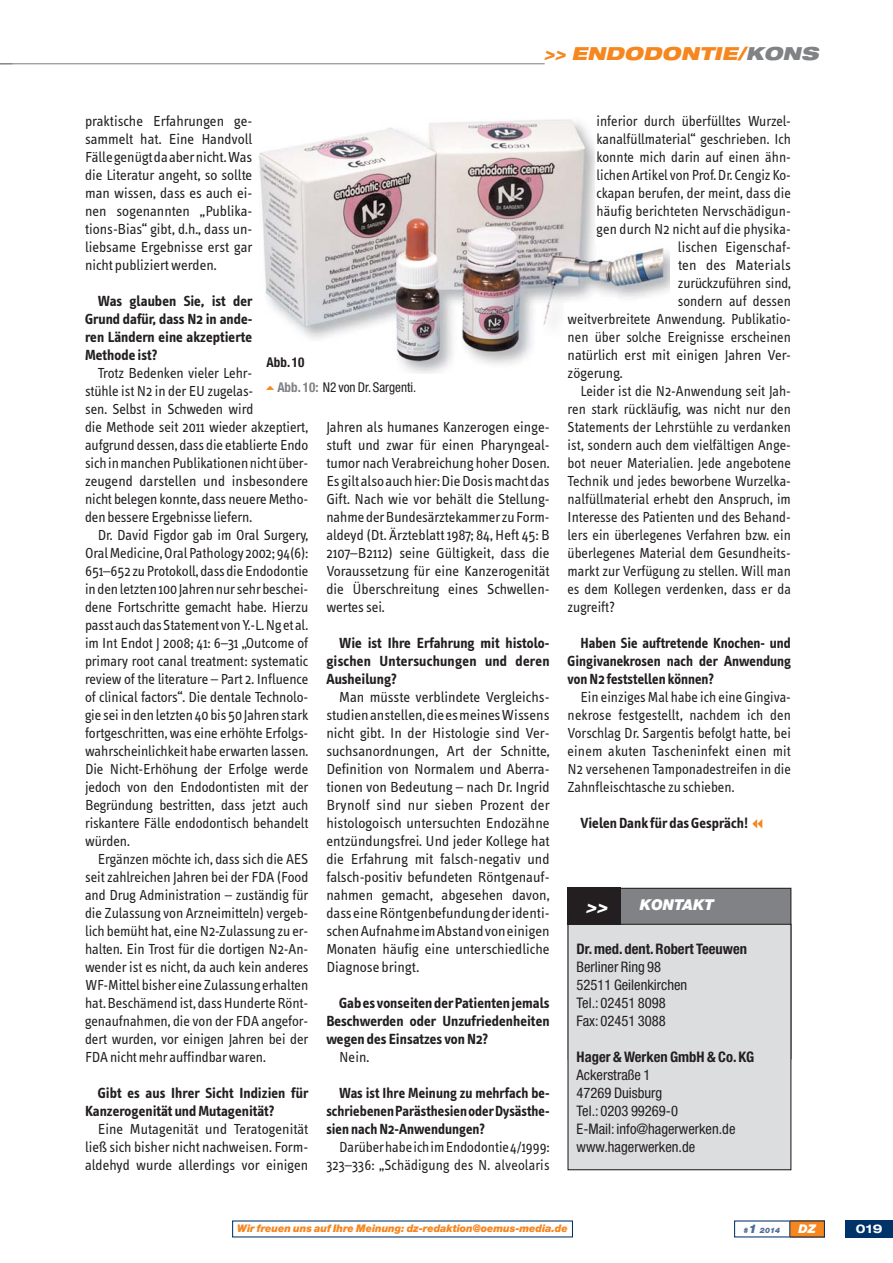
<style>
.page{position:relative;width:893px;height:1263px;background:#fff}
.page>*{position:absolute;margin:0;border:0;box-sizing:border-box;transform-origin:0 0}
.t1{font:italic 900 expanded 18px "Helvetica Neue";color:#f6861f}
.t2{font:italic 900 expanded 18px "Helvetica Neue";color:#fff}
.t3{font:15px/18px "Info Text";color:#231f20;text-align:justify}
.t4{font:700 15px/18px "Info Text";color:#231f20;text-align:justify}
.t5{font:italic 900 15px "Helvetica Neue";color:#fff}
.t6{font:condensed 14.55px/18px "Helvetica Neue";color:#231f20}
.t7{font:700 condensed 14.55px "Helvetica Neue";color:#231f20}
.t8{font:condensed 13.5px/24.6px "Helvetica Neue";color:#231f20}
.t9{font:700 expanded 12px "Helvetica Neue";color:#fff}
.t10{font:italic 900 12px "Helvetica Neue";color:#fff}
.t11{font:italic 900 10.5px "Helvetica Neue";letter-spacing:-.01em;color:#f6861f}
.t12{font:italic 900 7.5px "Helvetica Neue";color:#516b98}
.s1{color:#808285}
.s2{font-weight:700}
.s3{font-weight:700;color:#808285}
.s4{font-size:12px}
</style>
<div class="page">
<div style="left:790px;top:1220px;width:35px;height:17px;background:#f6861f"></div>
<div style="left:845px;top:1220px;width:48px;height:17px;background:#003369"></div>
<svg style="left:789px;top:1221px;width:1px;height:16px"></svg>
<img style="left:259px;top:119px;width:411px;height:254px">
<div style="left:568px;top:888px;width:223px;height:171px;background:#808285"></div>
<div style="left:568px;top:924px;width:223px;height:246px;background:#dcddde"></div>
<div style="left:567px;top:924px;width:224px;height:246px;border:1px solid #231f20"></div>
<div style="left:567px;top:888px;width:54px;height:37px;background:#231f20"></div>
<hr style="left:0;top:63px;width:545px;height:1px;background:#808285">
<p class="t1" style="left:544px;top:45px;width:280px">&gt;&gt; ENDODONTIE/<span class="s1">KONS</span></p>
<p class="t3" style="left:85px;top:113px;width:169px">praktische Erfahrungen ge&shy;sammelt hat. Eine Handvoll Fälle genügt da aber nicht. Was die Literatur angeht, so sollte man wissen, dass es auch ei&shy;nen sogenannten „Publika&shy;tions-Bias“ gibt, d.h., dass un&shy;liebsame Ergebnisse erst gar nicht publiziert werden.</p>
<p class="t4" style="left:85px;top:293px;width:169px;text-indent:13px">Was glauben Sie, ist der Grund dafür, dass N2 in ande&shy;ren Ländern eine akzeptierte Methode ist?</p>
<p class="t3" style="left:85px;top:365px;width:225px;text-align:left;text-indent:13px">Trotz Bedenken vieler Lehr-<br>stühle ist N2 in der EU zugelas-<br>sen. Selbst in Schweden wird<br>die Methode seit 2011 wieder akzeptiert, aufgrund dessen, dass die etablierte Endo sich in manchen Publikationen nicht über&shy;zeugend darstellen und insbesondere nicht belegen konnte, dass neuere Metho&shy;den bessere Ergebnisse liefern.</p>
<p class="t3" style="left:85px;top:527px;width:225px;text-indent:13px">Dr. David Figdor gab im Oral Surgery, Oral Medicine, Oral Pathology 2002; 94(6):<br>651–652 zu Protokoll, dass die Endodontie in den letzten 100 Jahren nur sehr beschei&shy;dene Fortschritte gemacht habe. Hierzu passt auch das Statement von Y.-L. Ng et al. im Int Endot J 2008; 41: 6–31 „Outcome of primary root canal treatment: systematic review of the literature – Part 2. Influence of clinical factors“. Die dentale Technolo&shy;gie sei in den letzten 40 bis 50 Jahren stark fortgeschritten, was eine erhöhte Erfolgs&shy;wahrscheinlichkeit habe erwarten lassen.<br>Die Nicht-Erhöhung der Erfolge werde jedoch von den Endodontisten mit der Begründung bestritten, dass jetzt auch riskantere Fälle endodontisch behandelt würden.</p>
<p class="t3" style="left:85px;top:851px;width:225px;text-indent:13px">Ergänzen möchte ich, dass sich die AES seit zahlreichen Jahren bei der FDA (Food and Drug Administration – zuständig für die Zulassung von Arzneimitteln) vergeb&shy;lich bemüht hat, eine N2-Zulassung zu er&shy;halten. Ein Trost für die dortigen N2-An&shy;wender ist es nicht, da auch kein anderes WF-Mittel bisher eine Zulassung erhalten hat. Beschämend ist, dass Hunderte Rönt&shy;genaufnahmen, die von der FDA angefor&shy;dert wurden, vor einigen Jahren bei der FDA nicht mehr auffindbar waren.</p>
<p class="t4" style="left:85px;top:1085px;width:225px;text-indent:13px">Gibt es aus Ihrer Sicht Indizien für<br>Kanzerogenität und Mutagenität?</p>
<p class="t3" style="left:85px;top:1121px;width:225px;text-indent:13px">Eine Mutagenität und Teratogenität ließ sich bisher nicht nachweisen. Form&shy;aldehyd wurde allerdings vor einigen</p>
<p class="t8" style="left:277px;top:352px;width:140px;text-indent:-11px"><span class="s2">Abb. 10<br></span><span class="s3">Abb. 10:</span> N2 von Dr. Sargenti.</p>
<p class="t3" style="left:326px;top:419px;width:225px">Jahren als humanes Kanzerogen einge&shy;stuft und zwar für einen Pharyngeal&shy;tumor nach Verabreichung hoher Dosen.<br>Es gilt also auch hier: Die Dosis macht das Gift. Nach wie vor behält die Stellung&shy;nahme der Bundesärztekammer zu Form&shy;aldeyd (Dt. Ärzteblatt 1987; 84, Heft 45: B 2107–B2112) seine Gültigkeit, dass die Voraussetzung für eine Kanzerogenität die Überschreitung eines Schwellen - wertes sei.</p>
<p class="t4" style="left:326px;top:635px;width:225px;text-indent:13px">Wie ist Ihre Erfahrung mit histolo&shy;gischen Untersuchungen und deren Ausheilung?</p>
<p class="t3" style="left:326px;top:689px;width:225px;text-indent:13px">Man müsste verblindete Vergleichs&shy;studien anstellen, die es meines Wissens nicht gibt. In der Histologie sind Ver&shy;suchsanordnungen, Art der Schnitte, Definition von Normalem und Aberra&shy;tionen von Bedeutung – nach Dr. Ingrid Brynolf sind nur sieben Prozent der histologoisch untersuchten Endozähne entzündungsfrei. Und jeder Kollege hat die Erfahrung mit falsch-negativ und falsch-positiv befundeten Röntgenauf&shy;nahmen gemacht, abgesehen davon, dass eine Röntgenbefundung der identi&shy;schen Aufnahme im Abstand von einigen Monaten häufig eine unterschiedliche Diagnose bringt.</p>
<p class="t4" style="left:326px;top:995px;width:225px;text-indent:13px">Gab es vonseiten der Patienten jemals Beschwerden oder Unzufriedenheiten wegen des Einsatzes von N2?</p>
<p class="t3" style="left:339px;top:1049px;width:32px">Nein.</p>
<p class="t4" style="left:326px;top:1085px;width:225px;text-indent:13px">Was ist Ihre Meinung zu mehrfach be&shy;schriebenen Parästhesien oder Dysästhe&shy;sien nach N2-Anwendungen?</p>
<p class="t3" style="left:326px;top:1139px;width:225px;text-align:right">Darüber habe ich im Endodontie 4/1999:<br>323–336: „Schädigung des N. alveolaris</p>
<p class="t3" style="left:596px;top:113px;width:196px">inferior durch überfülltes Wurzel-</p>
<p class="t3" style="left:596px;top:131px;width:196px">kanalfüllmaterial“ geschrieben. Ich</p>
<p class="t3" style="left:596px;top:149px;width:196px">konnte mich darin auf einen ähn-</p>
<p class="t3" style="left:596px;top:167px;width:196px">lichen Artikel von Prof. Dr. Cengiz Ko-</p>
<p class="t3" style="left:596px;top:185px;width:196px">ckapan berufen, der meint, dass die</p>
<p class="t3" style="left:596px;top:203px;width:196px">häufig berichteten Nervschädigun-</p>
<p class="t3" style="left:596px;top:221px;width:196px">gen durch N2 nicht auf die physika-</p>
<p class="t3" style="left:678px;top:239px;width:114px">lischen Eigenschaf-</p>
<p class="t3" style="left:678px;top:257px;width:114px">ten des Materials</p>
<p class="t3" style="left:678px;top:275px;width:114px">zurückzuführen sind,</p>
<p class="t3" style="left:678px;top:293px;width:114px">sondern auf dessen</p>
<p class="t3" style="left:568px;top:311px;width:225px">weitverbreitete Anwendung. Publikatio-</p>
<p class="t3" style="left:568px;top:329px;width:225px">nen über solche Ereignisse erscheinen</p>
<p class="t3" style="left:568px;top:347px;width:225px">natürlich erst mit einigen Jahren Ver-</p>
<p class="t3" style="left:568px;top:365px;width:56px">zögerung.</p>
<p class="t3" style="left:580px;top:383px;width:212px">Leider ist die N2-Anwendung seit Jah-</p>
<p class="t3" style="left:568px;top:401px;width:225px">ren stark rückläufig, was nicht nur den</p>
<p class="t3" style="left:568px;top:419px;width:225px">Statements der Lehrstühle zu verdanken</p>
<p class="t3" style="left:568px;top:437px;width:225px">ist, sondern auch dem vielfältigen Ange-</p>
<p class="t3" style="left:568px;top:455px;width:225px">bot neuer Materialien. Jede angebotene</p>
<p class="t3" style="left:568px;top:473px;width:225px">Technik und jedes beworbene Wurzelka-</p>
<p class="t3" style="left:568px;top:491px;width:225px">nalfüllmaterial erhebt den Anspruch, im</p>
<p class="t3" style="left:568px;top:509px;width:225px">Interesse des Patienten und des Behand-</p>
<p class="t3" style="left:568px;top:527px;width:225px">lers ein überlegenes Verfahren bzw. ein</p>
<p class="t3" style="left:568px;top:545px;width:225px">überlegenes Material dem Gesundheits-</p>
<p class="t3" style="left:568px;top:563px;width:225px">markt zur Verfügung zu stellen. Will man</p>
<p class="t3" style="left:568px;top:581px;width:225px">es dem Kollegen verdenken, dass er da</p>
<p class="t3" style="left:568px;top:599px;width:49px">zugreift?</p>
<p class="t4" style="left:568px;top:635px;width:225px;text-indent:13px">Haben Sie auftretende Knochen- und Gingivanekrosen nach der Anwendung von N2 feststellen können?</p>
<p class="t3" style="left:568px;top:689px;width:225px;text-indent:13px">Ein einziges Mal habe ich eine Gingiva&shy;nekrose festgestellt, nachdem ich den Vorschlag Dr. Sargentis befolgt hatte, bei einem akuten Tascheninfekt einen mit N2 versehenen Tamponadestreifen in die Zahnfleischtasche zu schieben.</p>
<p class="t4" style="left:580px;top:815px;width:169px">Vielen Dank für das Gespräch!</p>
<p class="t5" style="left:640px;top:900px;width:76px">KONTAKT</p>
<p class="t2" style="left:585px;top:898px;width:27px">&gt;&gt;</p>
<p class="t7" style="left:577px;top:944px;width:172px">Dr. med. dent. Robert Teeuwen</p>
<p class="t6" style="left:577px;top:959px;width:112px">Berliner Ring 98<br>52511 Geilenkirchen<br>Tel.: 02451 8098<br>Fax: 02451 3088</p>
<p class="t7" style="left:577px;top:1052px;width:179px">Hager &amp; Werken GmbH &amp; Co. KG</p>
<p class="t6" style="left:577px;top:1067px;width:160px">Ackerstraße 1<br>47269 Duisburg<br>Tel.: 0203 99269-0<br>E-Mail: info@hagerwerken.de www.hagerwerken.de</p>
<p class="t11" style="left:237px;top:1224px;width:332px">Wir freuen uns auf Ihre Meinung: dz-redaktion@oemus-media.de</p>
<p class="t12" style="left:744px;top:1227px;width:38px">#<span class="s4">1</span> 2014</p>
<p class="t10" style="left:798px;top:1224px;width:19px">DZ</p>
<p class="t9" style="left:856px;top:1224px;width:28px">019</p>
</div>
